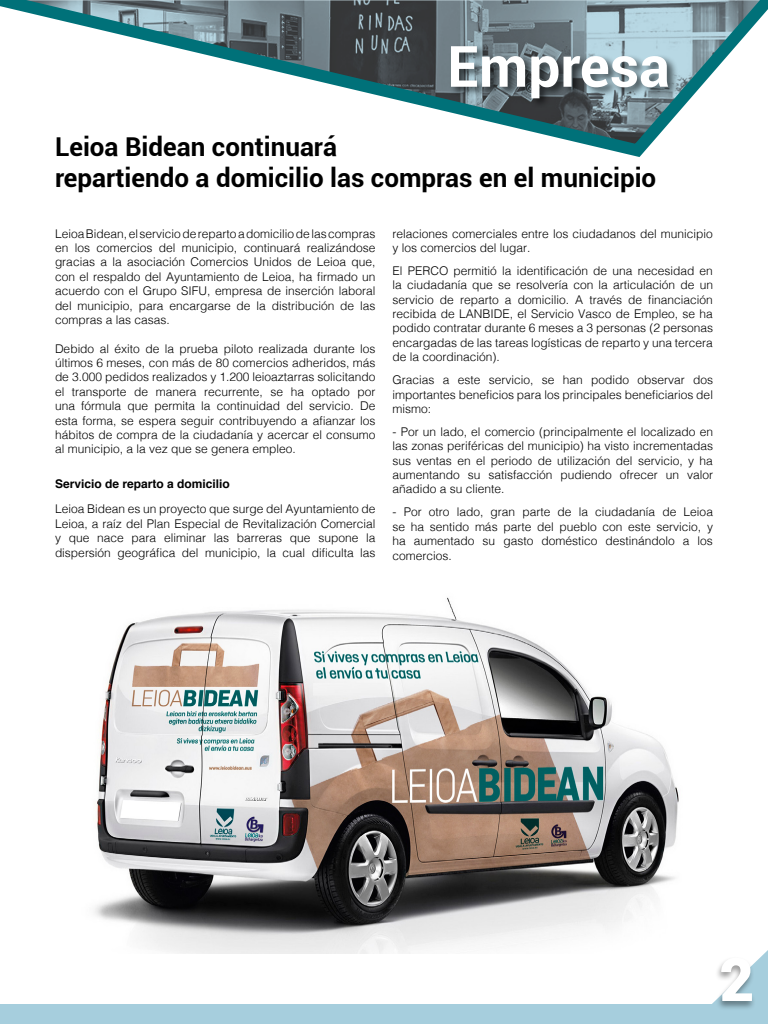
<style>
.page{position:relative;width:768px;height:1024px;background:#fff}
.page>*{position:absolute;margin:0;border:0;box-sizing:border-box;transform-origin:0 0}
.t1{font:900 60px "Roboto";color:#fff}
.t2{font:700 57px "Roboto";color:#fff}
.t3{font:700 26px/31.2px "Roboto";color:#000}
.t4{font:300 12px/14.4px "Helvetica";color:#000;text-align:justify}
.t5{font:700 12px "Helvetica";color:#000}
</style>
<div class="page">
<div style="left:0;top:1004px;width:768px;height:20px;background:#a6cedd"></div>
<svg style="left:712px;top:950px;width:56px;height:54px"></svg>
<div style="left:715px;top:956px;width:41px;height:55px;background:#000;opacity:.4"></div>
<svg style="left:0;top:0;width:768px;height:157px"></svg>
<div style="left:449px;top:43px;width:230px;height:65px;background:#000;opacity:.6"></div>
<img style="left:94px;top:597px;width:619px;height:356px">
<h2 class="t2" style="left:447px;top:26px;width:224px">Empresa</h2>
<h3 class="t3" style="left:55px;top:130px;width:603px">Leioa Bidean continuará<br>repartiendo a domicilio las compras en el municipio</h3>
<p class="t4" style="left:55px;top:225px;width:322px">Leioa Bidean, el servicio de reparto a domicilio de las compras en los comercios del municipio, continuará realizándose gracias a la asociación Comercios Unidos de Leioa que, con el respaldo del Ayuntamiento de Leioa, ha firmado un acuerdo con el Grupo SIFU, empresa de inserción laboral del municipio, para encargarse de la distribución de las compras a las casas.</p>
<p class="t4" style="left:55px;top:340px;width:322px">Debido al éxito de la prueba piloto realizada durante los últimos 6 meses, con más de 80 comercios adheridos, más de 3.000 pedidos realizados y 1.200 leioaztarras solicitando el transporte de manera recurrente, se ha optado por una fórmula que permita la continuidad del servicio. De esta forma, se espera seguir contribuyendo a afianzar los hábitos de compra de la ciudadanía y acercar el consumo al municipio, a la vez que se genera empleo.</p>
<p class="t5" style="left:55px;top:474px;width:176px">Servicio de reparto a domicilio</p>
<p class="t4" style="left:55px;top:501px;width:322px">Leioa Bidean es un proyecto que surge del Ayuntamiento de Leioa, a raíz del Plan Especial de Revitalización Comercial y que nace para eliminar las barreras que supone la dispersión geográfica del municipio, la cual dificulta las</p>
<p class="t4" style="left:392px;top:225px;width:322px">relaciones comerciales entre los ciudadanos del municipio y los comercios del lugar.</p>
<p class="t4" style="left:392px;top:263px;width:322px">El PERCO permitió la identificación de una necesidad en la ciudadanía que se resolvería con la articulación de un servicio de reparto a domicilio. A través de financiación recibida de LANBIDE, el Servicio Vasco de Empleo, se ha podido contratar durante 6 meses a 3 personas (2 personas encargadas de las tareas logísticas de reparto y una tercera de la coordinación).</p>
<p class="t4" style="left:392px;top:372px;width:322px">Gracias a este servicio, se han podido observar dos importantes beneficios para los principales beneficiarios del mismo:</p>
<p class="t4" style="left:392px;top:424px;width:322px">- Por un lado, el comercio (principalmente el localizado en las zonas periféricas del municipio) ha visto incrementadas sus ventas en el periodo de utilización del servicio, y ha aumentando su satisfacción pudiendo ofrecer un valor añadido a su cliente.</p>
<p class="t4" style="left:392px;top:504px;width:322px">- Por otro lado, gran parte de la ciudadanía de Leioa se ha sentido más parte del pueblo con este servicio, y ha aumentado su gasto doméstico destinándolo a los comercios.</p>
<h1 class="t1" style="left:719px;top:937px;width:36px">2</h1>
</div>
